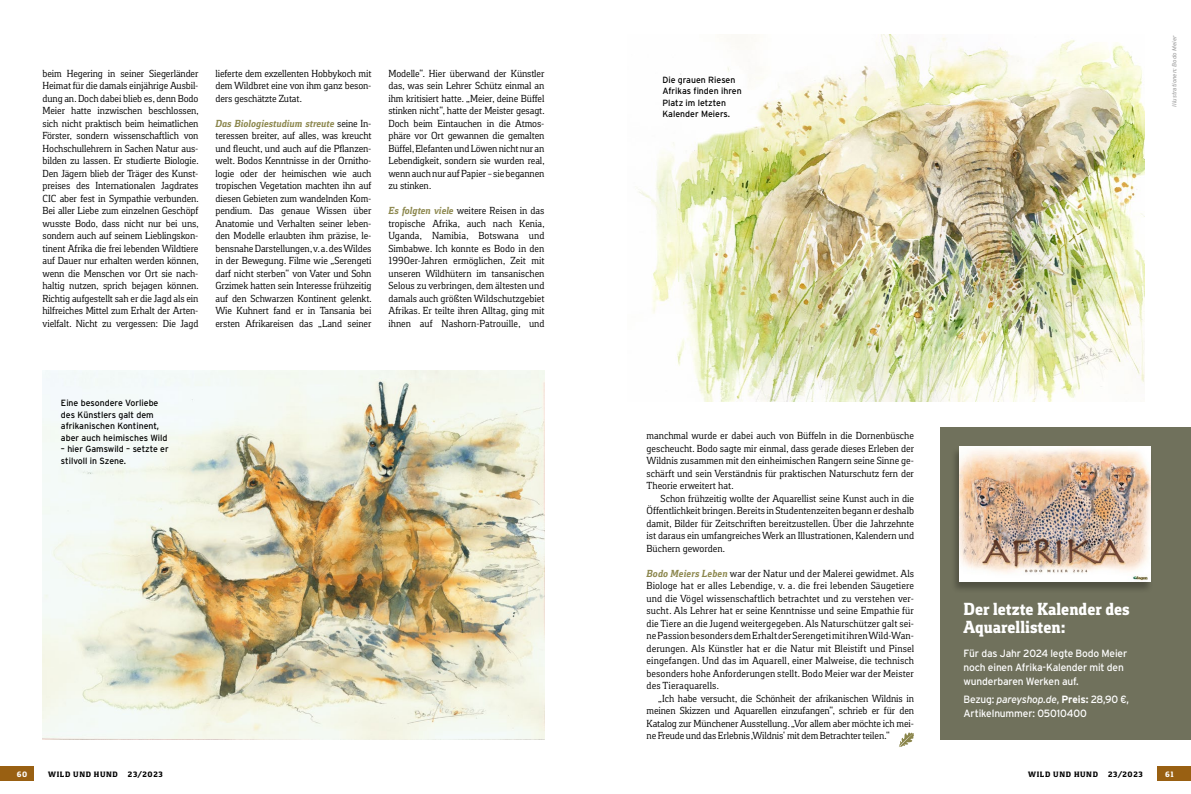
<style>
.page{position:relative;width:1191px;height:794px;background:#fff}
.page>*{position:absolute;margin:0;border:0;box-sizing:border-box;transform-origin:0 0}
.Fragen__Bilduntersch{font:800 18px/18px "Foral Pro";color:#fff}
.Artikel__Text_ohne_E{font:10.5px/12.5px "Foral Pro";color:#000;text-align:justify}
.Artikel__Text_Einzug{font:10.5px/12.5px "Foral Pro";letter-spacing:-.01em;color:#000;text-align:justify}
.Fragen__Bilduntersch-2{font:10.5px/14px "Parey Interstate";letter-spacing:-.015em;color:#fff}
.Bildunterschrift_lin{font:9px/11.5px "Parey Interstate";color:#000}
.t1{font:800 8px "Foral Pro";letter-spacing:.075em;color:#000}
.t2{font:800 8px "Foral Pro";color:#fff}
.Fotonachweis{font:italic 6px "Parey Interstate";color:#a4a4a4}
.s1{font-weight:700;font-style:italic;color:#8b864c}
.s2{font-style:italic}
.s3{font-weight:700}
</style>
<div class="page">
<img style="left:639px;top:34px;width:505px;height:368px">
<div style="left:941px;top:427px;width:250px;height:312px;background:#70715c"></div>
<div style="left:951px;top:446px;width:202px;height:147px;background:#000;opacity:.29"></div>
<img style="left:959px;top:447px;width:191px;height:135px">
<svg style="left:899px;top:732px;width:15px;height:15px"></svg>
<img style="left:43px;top:370px;width:501px;height:369px">
<div style="left:0;top:766px;width:34px;height:14px;background:#996012"></div>
<div style="left:1157px;top:766px;width:34px;height:14px;background:#996012"></div>
<p class="Artikel__Text_Einzug" style="left:43px;top:67px;width:158px">beim Hegering in seiner Siegerländer Heimat für die damals einjährige Ausbil&shy;dung an. Doch dabei blieb es, denn Bodo Meier hatte inzwischen beschlossen, sich nicht praktisch beim heimatlichen Förster, sondern wissenschaftlich von Hochschullehrern in Sachen Natur aus&shy;bilden zu lassen. Er studierte Biologie.<br>Den Jägern blieb der Träger des Kunst&shy;preises des Internationalen Jagdrates CIC aber fest in Sympathie verbunden.<br>Bei aller Liebe zum einzelnen Geschöpf wusste Bodo, dass nicht nur bei uns, sondern auch auf seinem Lieblingskon&shy;tinent Afrika die frei lebenden Wildtiere auf Dauer nur erhalten werden können, wenn die Menschen vor Ort sie nach&shy;haltig nutzen, sprich bejagen können.<br>Richtig aufgestellt sah er die Jagd als ein hilfreiches Mittel zum Erhalt der Arten&shy;vielfalt. Nicht zu vergessen: Die Jagd</p>
<p class="Artikel__Text_Einzug" style="left:215px;top:67px;width:157px">lieferte dem exzellenten Hobbykoch mit dem Wildbret eine von ihm ganz beson&shy;ders geschätzte Zutat.</p>
<p class="Artikel__Text_ohne_E" style="left:215px;top:117px;width:158px"><span class="s1">Das Biologiestudium streute</span> seine In&shy;teressen breiter, auf alles, was kreucht und fleucht, und auch auf die Pflanzen&shy;welt. Bodos Kenntnisse in der Ornitho&shy;logie oder der heimischen wie auch tropischen Vegetation machten ihn auf diesen Gebieten zum wandelnden Kom&shy;pendium. Das genaue Wissen über Anatomie und Verhalten seiner leben&shy;den Modelle erlaubten ihm präzise, le&shy;bensnahe Darstellungen, v. a. des Wildes in der Bewegung. Filme wie „Serengeti darf nicht sterben“ von Vater und Sohn Grzimek hatten sein Interesse frühzeitig auf den Schwarzen Kontinent gelenkt.<br>Wie Kuhnert fand er in Tansania bei ersten Afrikareisen das „Land seiner</p>
<p class="Artikel__Text_ohne_E" style="left:388px;top:67px;width:158px">Modelle“. Hier überwand der Künstler das, was sein Lehrer Schütz einmal an ihm kritisiert hatte. „Meier, deine Büffel stinken nicht“, hatte der Meister gesagt.<br>Doch beim Eintauchen in die Atmos&shy;phäre vor Ort gewannen die gemalten Büffel, Elefanten und Löwen nicht nur an Lebendigkeit, sondern sie wurden real, wenn auch nur auf Papier – sie begannen zu stinken.</p>
<p class="Artikel__Text_ohne_E" style="left:388px;top:204px;width:158px"><span class="s1">Es folgten viele</span> weitere Reisen in das tropische Afrika, auch nach Kenia, Uganda, Namibia, Botswana und Simbabwe. Ich konnte es Bodo in den 1990er-Jahren ermöglichen, Zeit mit unseren Wildhütern im tansanischen Selous zu verbringen, dem ältesten und damals auch größten Wildschutzgebiet Afrikas. Er teilte ihren Alltag, ging mit ihnen auf Nashorn--Patrouille, und</p>
<p class="Bildunterschrift_lin" style="left:61px;top:397px;width:108px">Eine besondere Vorliebe des Künstlers galt dem afrikanischen Kontinent, aber auch heimisches Wild</p>
<p class="Bildunterschrift_lin" style="left:61px;top:443px;width:109px">– hier Gamswild – setzte er stilvoll in Szene.</p>
<p class="Bildunterschrift_lin" style="left:662px;top:74px;width:81px">Die grauen Riesen<br>Afrikas finden ihren<br>Platz im letzten<br>Kalender Meiers.</p>
<p class="Fotonachweis" style="left:1171px;top:107px;width:73px;rotate:-90deg">Illustrationen: Bodo Meier</p>
<p class="Artikel__Text_ohne_E" style="left:646px;top:429px;width:269px">manchmal wurde er dabei auch von Büffeln in die Dornenbüsche gescheucht. Bodo sagte mir einmal, dass gerade dieses Erleben der Wildnis zusammen mit den einheimischen Rangern seine Sinne ge&shy;schärft und sein Verständnis für praktischen Naturschutz fern der Theorie erweitert hat.</p>
<p class="Artikel__Text_Einzug" style="left:646px;top:492px;width:269px;text-indent:14px">Schon frühzeitig wollte der Aquarellist seine Kunst auch in die Öffentlichkeit bringen. Bereits in Studentenzeiten begann er deshalb damit, Bilder für Zeitschriften bereitzustellen. Über die Jahrzehnte ist daraus ein umfangreiches Werk an Illustrationen, Kalendern und Büchern geworden.</p>
<p class="Artikel__Text_ohne_E" style="left:646px;top:567px;width:269px"><span class="s1">Bodo Meiers Leben</span> war der Natur und der Malerei gewidmet. Als Biologe hat er alles Lebendige, v. a. die frei lebenden Säugetiere und die Vögel wissenschaftlich betrachtet und zu verstehen ver&shy;sucht. Als Lehrer hat er seine Kenntnisse und seine Empathie für die Tiere an die Jugend weitergegeben. Als Naturschützer galt sei&shy;ne Passion besonders dem Erhalt der Serengeti mit ihren Wild-Wan&shy;derungen. Als Künstler hat er die Natur mit Bleistift und Pinsel eingefangen. Und das im Aquarell, einer Malweise, die technisch besonders hohe Anforderungen stellt. Bodo Meier war der Meister des Tieraquarells.</p>
<p class="Artikel__Text_Einzug" style="left:646px;top:692px;width:269px;text-indent:11px">„Ich habe versucht, die Schönheit der afrikanischen Wildnis in meinen Skizzen und Aquarellen einzufangen“, schrieb er für den Katalog zur Münchener Ausstellung. „Vor allem aber möchte ich mei&shy;ne Freude und das Erlebnis ‚Wildnis‘ mit dem Betrachter teilen.“</p>
<p class="Fragen__Bilduntersch" style="left:963px;top:600px;width:168px">Der letzte Kalender des<br>Aquarellisten:</p>
<p class="Fragen__Bilduntersch-2" style="left:963px;top:646px;width:165px">Für das Jahr 2024 legte Bodo Meier noch einen Afrika-Kalender mit den wunderbaren Werken auf.</p>
<p class="Fragen__Bilduntersch-2" style="left:963px;top:692px;width:167px">Bezug: <span class="s2">pareyshop.de</span>, <span class="s3">Preis:</span> 28,90 €,<br>Artikelnummer: 05010400</p>
<p class="t2" style="left:17px;top:769px;width:12px">60</p>
<p class="t1" style="left:48px;top:769px;width:71px">WILD UND HUND</p>
<p class="t1" style="left:128px;top:769px;width:36px">23/2023</p>
<p class="t1" style="left:1028px;top:769px;width:71px">WILD UND HUND</p>
<p class="t1" style="left:1108px;top:769px;width:36px">23/2023</p>
<p class="t2" style="left:1165px;top:769px;width:10px">61</p>
</div>
